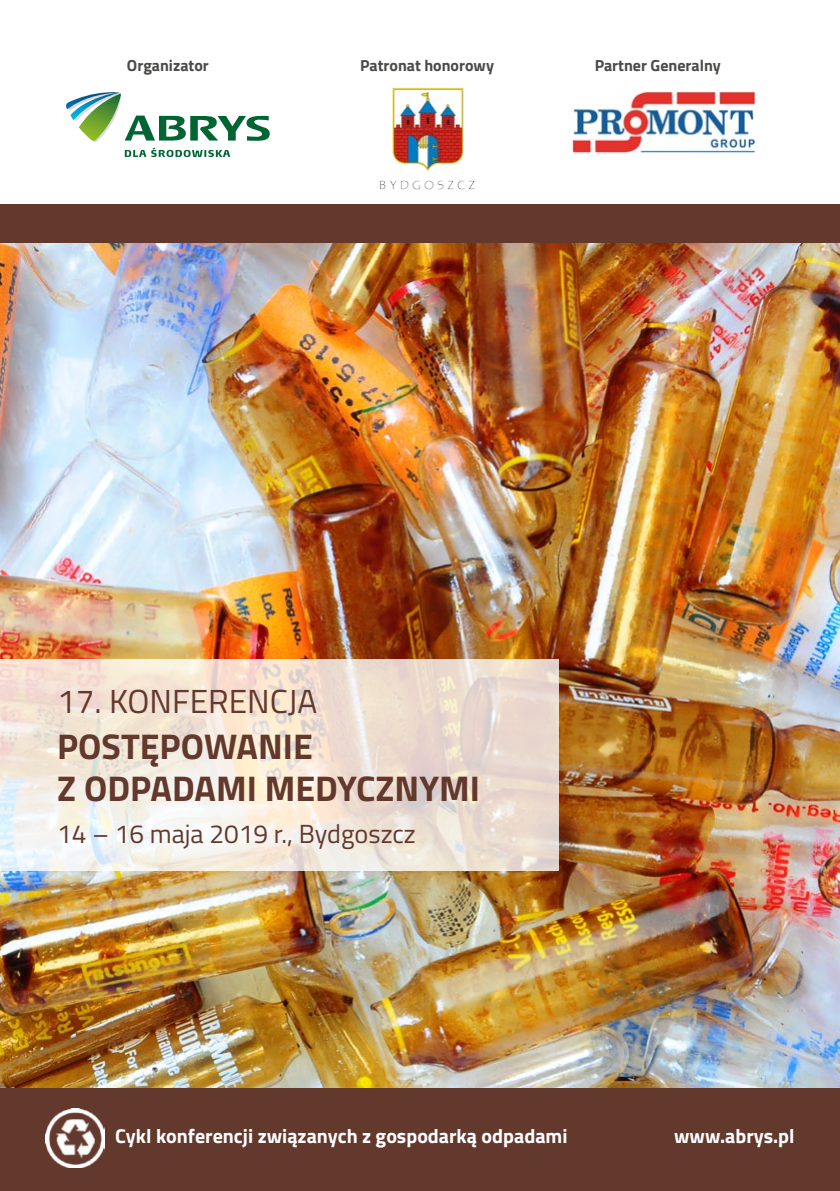
<style>
.page{position:relative;width:840px;height:1191px;background:#fff}
.page>*{position:absolute;margin:0;border:0;box-sizing:border-box;transform-origin:0 0}
.t1{font:700 35.8px "Titillium Web";color:#63382d}
.t2{font:33.4px "Titillium Web";color:#63382d}
.t3{font:26.2px "Titillium Web";color:#63382d}
.t4{font:700 20px "Titillium Web";color:#fff}
.t5{font:700 16px "Titillium Web";color:#4a4a49}
</style>
<div class="page">
<img style="left:0;top:243px;width:839px;height:846px">
<div style="left:0;top:1089px;width:839px;height:102px;background:#63382d"></div>
<svg style="left:0;top:660px;width:558px;height:211px;background:#f0e4d9"></svg>
<img style="left:45px;top:1108px;width:59px;height:59px">
<div style="left:0;top:204px;width:839px;height:39px;background:#63382d"></div>
<svg style="left:66px;top:92px;width:204px;height:50px"></svg>
<svg style="left:125px;top:148px;width:105px;height:9px"></svg>
<img style="left:568px;top:90px;width:188px;height:64px">
<img style="left:380px;top:87px;width:95px;height:103px">
<p class="t5" style="left:127px;top:53px;width:83px">Organizator</p>
<p class="t5" style="left:360px;top:53px;width:135px">Patronat honorowy</p>
<p class="t5" style="left:594px;top:53px;width:127px">Partner Generalny</p>
<p class="t2" style="left:57px;top:676px;width:261px">17. KONFERENCJA</p>
<p class="t1" style="left:57px;top:718px;width:257px">POSTĘPOWANIE</p>
<p class="t1" style="left:57px;top:760px;width:424px">Z ODPADAMI MEDYCZNYMI</p>
<p class="t3" style="left:57px;top:815px;width:360px">14 – 16 maja 2019 r., Bydgoszcz</p>
<p class="t4" style="left:115px;top:1120px;width:453px">Cykl konferencji związanych z gospodarką odpadami</p>
<p class="t4" style="left:673px;top:1120px;width:122px">www.abrys.pl</p>
</div>
